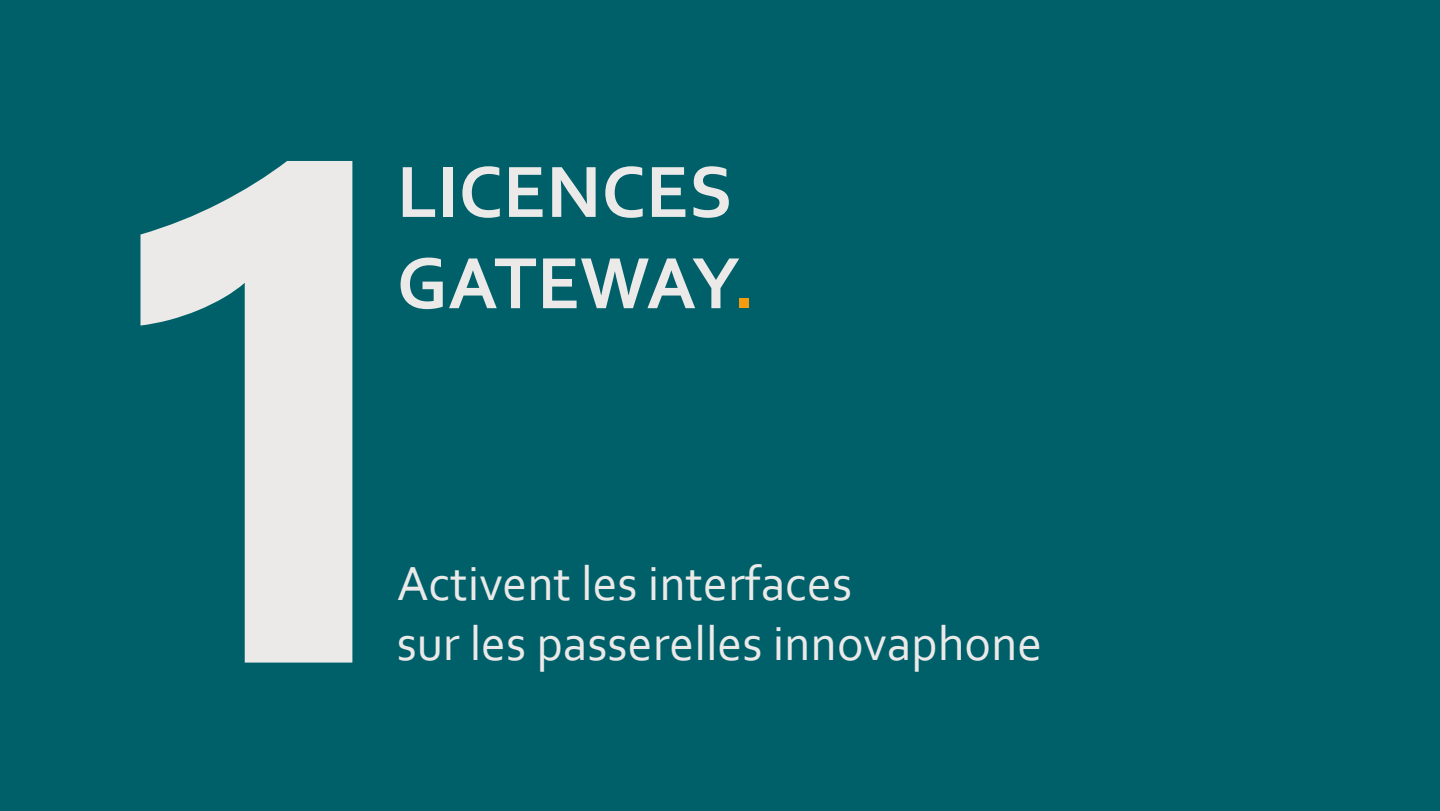
<style>
.page{position:relative;width:1440px;height:811px;background:#fff}
.page>*{position:absolute;margin:0;border:0;box-sizing:border-box;transform-origin:0 0}
.t1{font:700 700px "Ebrima";color:#ece9e9}
.t2{font:700 76px/91.2px "Corbel";color:#ece9e9}
.t3{font:50px/60px "Corbel";color:#ece9e9}
.s1{color:#f59b10}
</style>
<div class="page">
<div style="left:0;top:0;width:1440px;height:810px;background:#006069"></div>
<h1 class="t1" style="left:68px;top:-107px;width:404px">1</h1>
<h2 class="t2" style="left:397px;top:144px;width:360px">LICENCES<br>GATEWAY<span class="s1">.</span></h2>
<p class="t3" style="left:397px;top:552px;width:647px">Activent les interfaces<br>sur les passerelles innovaphone</p>
</div>
